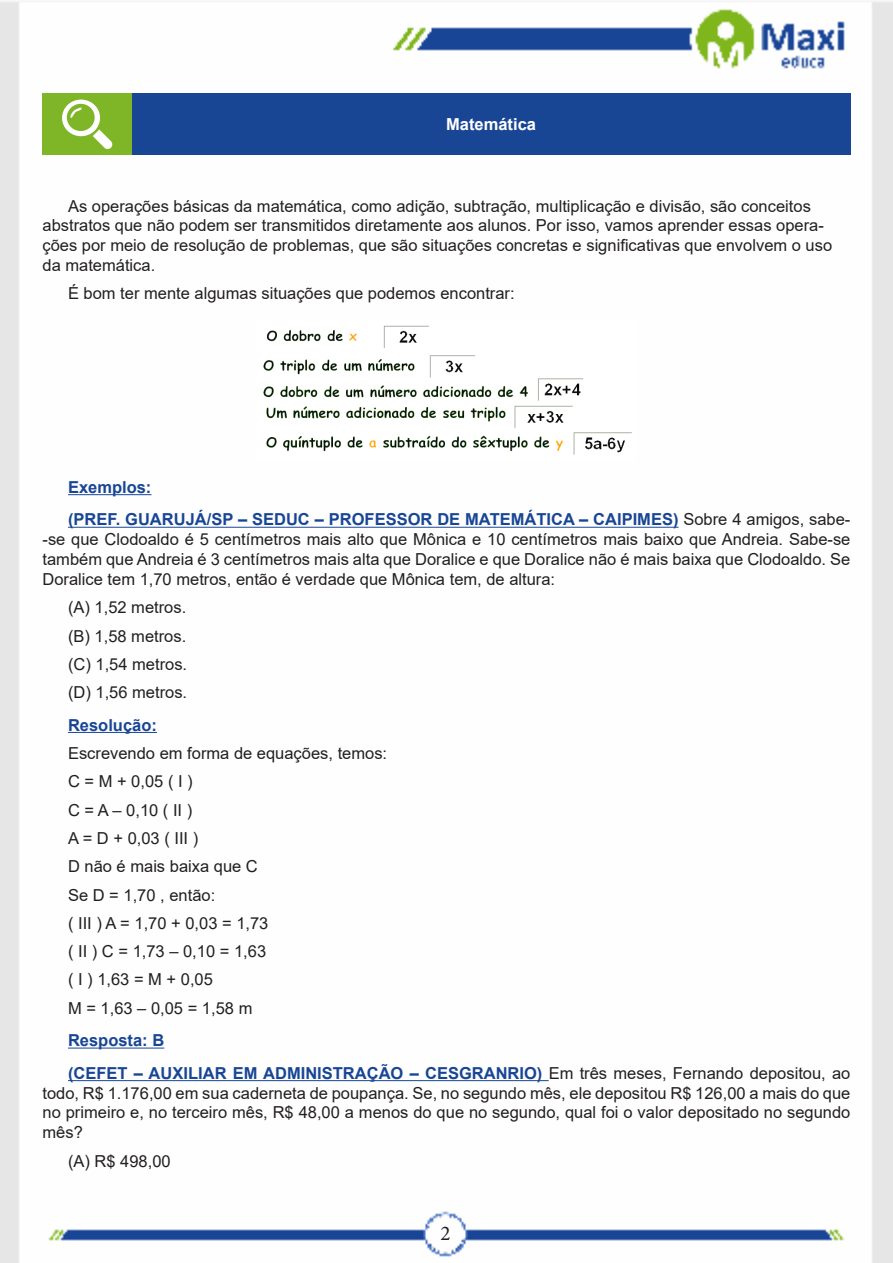
<style>
.page{position:relative;width:893px;height:1263px;background:#fff}
.page>*{position:absolute;margin:0;border:0;box-sizing:border-box;transform-origin:0 0}
.t1{font:21px "Minion Pro";color:#231f20}
.t2{font:16.5px/19.8px "Arial";color:#231f20;text-align:justify}
.TITULO_DE_ASSUNTO__CORPO{font:700 16.5px "Arial";color:#184695}
.Titulo_de_Caixa{font:700 16.5px "Arial";color:#fff}
.s1{font-weight:700;color:#184695}
</style>
<div class="page">
<img style="left:0;top:1px;width:893px;height:1262px">
<hr style="left:68px;top:494px;width:83px;height:1px;background:#184695">
<hr style="left:68px;top:527px;width:610px;height:1px;background:#184695">
<hr style="left:68px;top:732px;width:89px;height:1px;background:#184695">
<hr style="left:68px;top:1048px;width:96px;height:1px;background:#184695">
<hr style="left:68px;top:1080px;width:481px;height:1px;background:#184695">
<div style="left:43px;top:94px;width:89px;height:61px;background:#7fb628"></div>
<div style="left:132px;top:94px;width:718px;height:61px;background:#184695"></div>
<svg style="left:62px;top:100px;width:51px;height:49px"></svg>
<img style="left:258px;top:320px;width:377px;height:140px">
<p class="Titulo_de_Caixa" style="left:446px;top:113px;width:91px">Matemática</p>
<p class="t2" style="left:43px;top:196px;width:791px;text-align:left;text-indent:26px">As operações básicas da matemática, como adição, subtração, multiplicação e divisão, são conceitos abstratos que não podem ser transmitidos diretamente aos alunos. Por isso, vamos aprender essas opera&shy;ções por meio de resolução de problemas, que são situações concretas e significativas que envolvem o uso da matemática.</p>
<p class="t2" style="left:68px;top:284px;width:448px">É bom ter mente algumas situações que podemos encontrar:</p>
<p class="TITULO_DE_ASSUNTO__CORPO" style="left:68px;top:475px;width:85px">Exemplos:</p>
<p class="t2" style="left:43px;top:510px;width:809px;text-indent:26px"><span class="s1">(PREF. GUARUJÁ/SP – SEDUC – PROFESSOR DE MATEMÁTICA – CAIPIMES)</span> Sobre 4 amigos, sabe--se que Clodoaldo é 5 centímetros mais alto que Mônica e 10 centímetros mais baixo que Andreia. Sabe-se também que Andreia é 3 centímetros mais alta que Doralice e que Doralice não é mais baixa que Clodoaldo. Se Doralice tem 1,70 metros, então é verdade que Mônica tem, de altura:</p>
<p class="t2" style="left:68px;top:597px;width:120px">(A) 1,52 metros.</p>
<p class="t2" style="left:68px;top:626px;width:120px">(B) 1,58 metros.</p>
<p class="t2" style="left:68px;top:654px;width:121px">(C) 1,54 metros.</p>
<p class="t2" style="left:68px;top:682px;width:121px">(D) 1,56 metros.</p>
<p class="TITULO_DE_ASSUNTO__CORPO" style="left:68px;top:713px;width:90px">Resolução:</p>
<p class="t2" style="left:68px;top:743px;width:321px">Escrevendo em forma de equações, temos:</p>
<p class="t2" style="left:68px;top:771px;width:126px">C = M + 0,05 ( I )</p>
<p class="t2" style="left:68px;top:800px;width:126px">C = A – 0,10 ( II )</p>
<p class="t2" style="left:68px;top:828px;width:132px">A = D + 0,03 ( III )</p>
<p class="t2" style="left:68px;top:856px;width:191px">D não é mais baixa que C</p>
<p class="t2" style="left:68px;top:885px;width:149px">Se D = 1,70 , então:</p>
<p class="t2" style="left:68px;top:913px;width:202px">( III ) A = 1,70 + 0,03 = 1,73</p>
<p class="t2" style="left:68px;top:941px;width:200px">( II ) C = 1,73 – 0,10 = 1,63</p>
<p class="t2" style="left:68px;top:970px;width:146px">( I ) 1,63 = M + 0,05</p>
<p class="t2" style="left:68px;top:998px;width:186px">M = 1,63 – 0,05 = 1,58 m</p>
<p class="TITULO_DE_ASSUNTO__CORPO" style="left:68px;top:1029px;width:98px">Resposta: B</p>
<p class="t2" style="left:43px;top:1063px;width:809px;text-indent:26px"><span class="s1">(CEFET – AUXILIAR EM ADMINISTRAÇÃO – CESGRANRIO)</span> Em três meses, Fernando depositou, ao todo, R$ 1.176,00 em sua caderneta de poupança. Se, no segundo mês, ele depositou R$ 126,00 a mais do que no primeiro e, no terceiro mês, R$ 48,00 a menos do que no segundo, qual foi o valor depositado no segundo mês?</p>
<p class="t2" style="left:68px;top:1151px;width:104px">(A) R$ 498,00</p>
<p class="t1" style="left:440px;top:1219px;width:12px">2</p>
</div>
